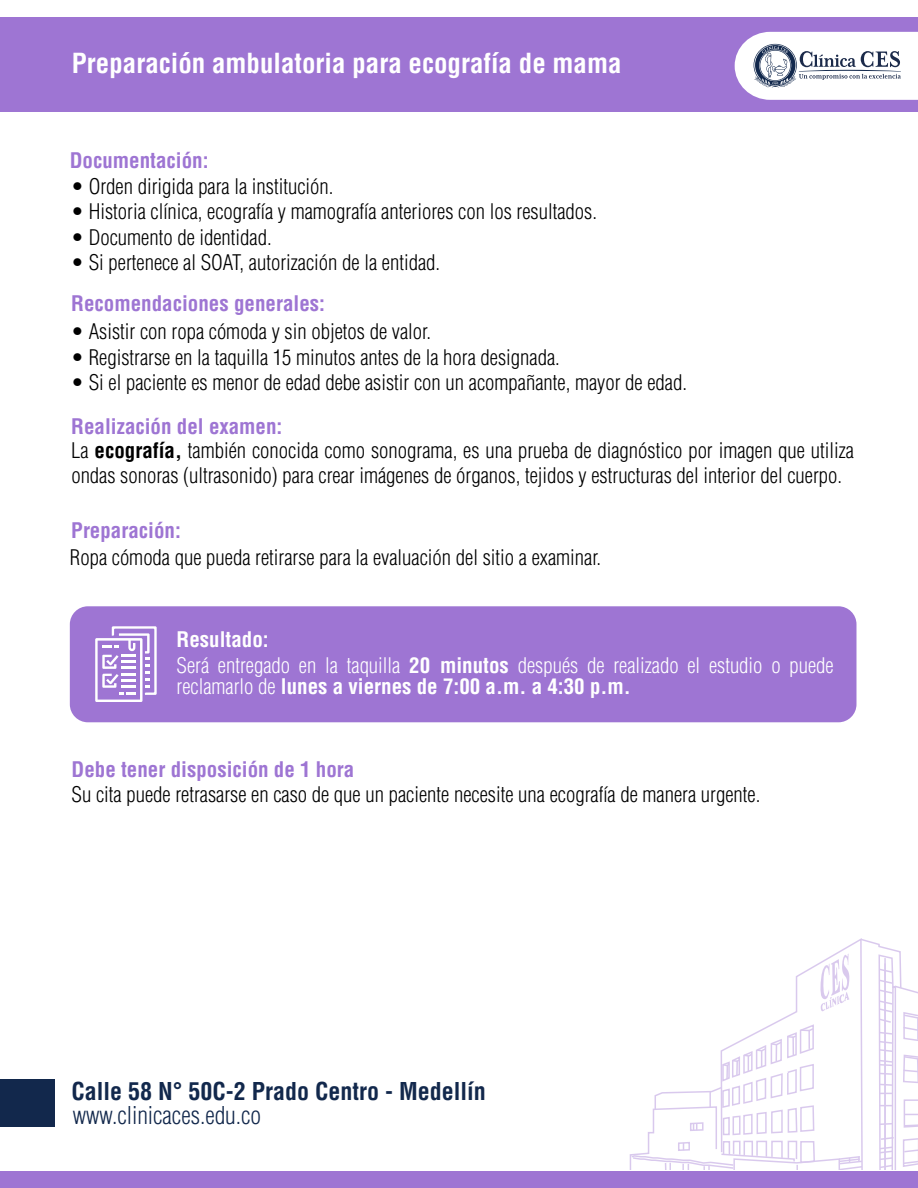
<style>
.page{position:relative;width:918px;height:1188px;background:#fff}
.page>*{position:absolute;margin:0;border:0;box-sizing:border-box;transform-origin:0 0}
.t1{font:700 condensed 27px "Helvetica LT Std";color:#fff}
.t2{font:700 condensed 24px "Helvetica LT Std";color:#12284c}
.t3{font:300 condensed 24px "Helvetica LT Std";color:#12284c}
.t4{font:300 condensed 21px/24.5px "Helvetica LT Std";color:#000}
.t5{font:700 condensed 21px "Helvetica LT Std";color:#9e75d3}
.t6{font:300 condensed 21px/26px "Helvetica LT Std";color:#fff}
.t7{font:700 condensed 21px "Helvetica LT Std";color:#fff}
.s1{font-weight:700;color:#9e75d3}
.s2{font-weight:700}
.s3{font-weight:300}
</style>
<div class="page">
<div style="left:0;top:17px;width:918px;height:95px;background:#9e75d3"></div>
<svg style="left:630px;top:938px;width:288px;height:232px"></svg>
<svg style="left:735px;top:32px;width:183px;height:68px;background:#dfe0e8"></svg>
<div style="left:0;top:1171px;width:918px;height:17px;background:#9e75d3"></div>
<div style="left:0;top:1079px;width:55px;height:48px;background:#12284c"></div>
<div style="left:70px;top:606px;width:786px;height:116px;background:#9e75d3;border-radius:18px"></div>
<svg style="left:95px;top:626px;width:62px;height:76px"></svg>
<p class="t1" style="left:72px;top:46px;width:551px">Preparación ambulatoria para ecografía de mama</p>
<p class="t5" style="left:70px;top:147px;width:140px">Documentación:</p>
<p class="t4" style="left:71px;top:174px;width:264px">• Orden dirigida para la institución.</p>
<p class="t4" style="left:71px;top:199px;width:527px">• Historia clínica, ecografía y mamografía anteriores con los resultados.</p>
<p class="t4" style="left:71px;top:225px;width:202px">• Documento de identidad.</p>
<p class="t4" style="left:71px;top:250px;width:370px">• Si pertenece al SOAT, autorización de la entidad.</p>
<p class="t5" style="left:71px;top:291px;width:255px">Recomendaciones generales:</p>
<p class="t4" style="left:71px;top:320px;width:361px">• Asistir con ropa cómoda y sin objetos de valor.</p>
<p class="t4" style="left:71px;top:345px;width:490px">• Registrarse en la taquilla 15 minutos antes de la hora designada.</p>
<p class="t4" style="left:71px;top:370px;width:617px">• Si el paciente es menor de edad debe asistir con un acompañante, mayor de edad.</p>
<p class="t4" style="left:71px;top:414px;width:784px"><span class="s1">Realización del examen:<br></span>La <span class="s2">ecografía,</span> también conocida como sonograma, es una prueba de diagnóstico por imagen que utiliza ondas sonoras (ultrasonido) para crear imágenes de órganos, tejidos y estructuras del interior del cuerpo.</p>
<p class="t5" style="left:71px;top:517px;width:111px">Preparación:</p>
<p class="t4" style="left:70px;top:545px;width:533px">Ropa cómoda que pueda retirarse para la evaluación del sitio a examinar.</p>
<p class="t6" style="left:177px;top:627px;width:659px"><span class="s2">Resultado:<br></span>Será entregado en la taquilla <span class="s2">20 minutos</span> después de realizado el estudio o puede</p>
<p class="t7" style="left:177px;top:674px;width:456px"><span class="s3">reclamarlo de</span> lunes a viernes de 7:00 a.m. a 4:30 p.m.</p>
<p class="t5" style="left:72px;top:756px;width:284px">Debe tener disposición de 1 hora</p>
<p class="t4" style="left:72px;top:782px;width:690px">Su cita puede retrasarse en caso de que un paciente necesite una ecografía de manera urgente.</p>
<p class="t2" style="left:71px;top:1076px;width:416px">Calle 58 N° 50C-2 Prado Centro - Medellín</p>
<p class="t3" style="left:73px;top:1101px;width:190px">www.clinicaces.edu.co</p>
</div>
